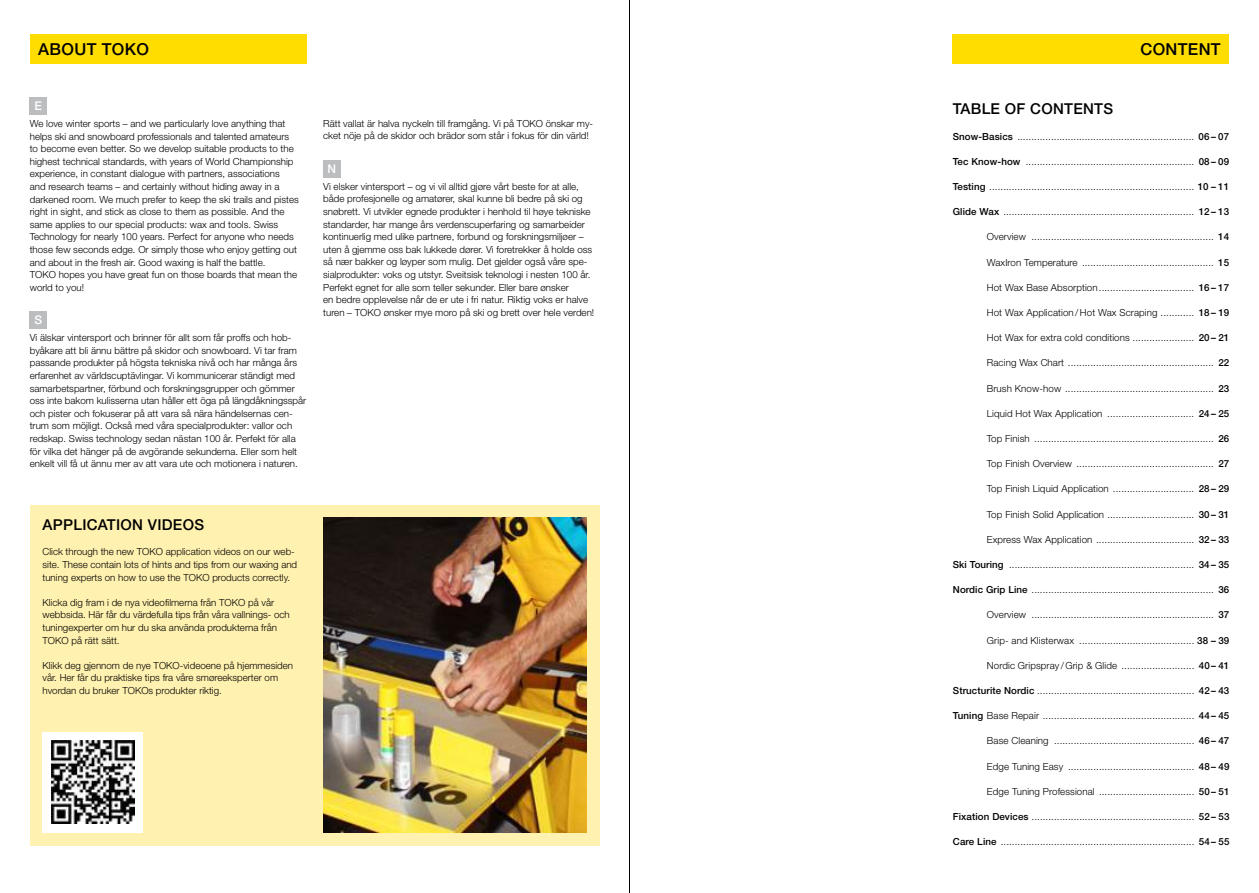
<style>
.page{position:relative;width:1259px;height:893px;background:#fff}
.page>*{position:absolute;margin:0;border:0;box-sizing:border-box;transform-origin:0 0}
.t1{font:500 16.5px "Helvetica Neue LT Std";letter-spacing:.02em;color:#000}
.t2{font:500 15px "Helvetica Neue LT Std";letter-spacing:.02em;color:#000}
.t3{font:500 12px "Helvetica Neue LT Std";color:#fff}
.t4{font:300 9.75px/12.6px "Helvetica Neue LT Std";color:#000}
.s1{font-weight:500}
</style>
<div class="page">
<div style="left:30px;top:505px;width:570px;height:340px;background:#fff1af"></div>
<img style="left:323px;top:518px;width:264px;height:315px">
<div style="left:30px;top:34px;width:276px;height:30px;background:#fd0"></div>
<div style="left:952px;top:34px;width:277px;height:30px;background:#fd0"></div>
<div style="left:43px;top:732px;width:100px;height:101px;background:#fff"></div>
<img style="left:52px;top:741px;width:82px;height:82px">
<div style="left:30px;top:97px;width:17px;height:17px;background:#bbbdbe"></div>
<div style="left:30px;top:312px;width:17px;height:17px;background:#bbbdbe"></div>
<div style="left:323px;top:160px;width:17px;height:17px;background:#bbbdbe"></div>
<hr style="left:629px;top:0;width:1px;height:893px;background:#000">
<h1 class="t1" style="left:38px;top:39px;width:112px">About Toko</h1>
<h1 class="t1" style="left:1140px;top:39px;width:77px">Content</h1>
<p class="t3" style="left:34px;top:99px;width:8px">E</p>
<p class="t4" style="left:30px;top:117px;width:270px">We love winter sports – and we particularly love anything that helps ski and snowboard professionals and talented amateurs to become even better. So we develop suitable products to the highest technical standards, with years of World Championship experience, in constant dialogue with partners, associations<br>and research teams – and certainly without hiding away in a darkened room. We much prefer to keep the ski trails and pistes right in sight, and stick as close to them as possible. And the same applies to our special products: wax and tools. Swiss Technology for nearly 100 years. Perfect for anyone who needs those few seconds edge. Or simply those who enjoy getting out and about in the fresh air. Good waxing is half the battle.<br>TOKO</p>
<p class="t4" style="left:30px;top:268px;width:269px;text-indent:29px">hopes you have great fun on those boards that mean the world to you!</p>
<p class="t3" style="left:34px;top:313px;width:9px">S</p>
<p class="t4" style="left:30px;top:331px;width:278px">Vi älskar vintersport och brinner för allt som får proffs och hob&shy;byåkare att bli ännu bättre på skidor och snowboard. Vi tar fram passande produkter på högsta tekniska nivå och har många års erfarenhet av världscuptävlingar. Vi kommunicerar ständigt med samarbetspartner, förbund och forskningsgrupper och gömmer oss inte bakom kulisserna utan håller ett öga på längdåkningsspår och pister och fokuserar på att vara så nära händelsernas cen&shy;trum som möjligt. Också med våra specialprodukter: vallor och redskap. Swiss technology sedan nästan 100 år. Perfekt för alla för vilka det hänger på de avgörande sekunderna. Eller som helt enkelt vill få ut ännu mer av att vara ute och motionera i naturen.</p>
<p class="t4" style="left:323px;top:117px;width:207px">Rätt vallat är halva nyckeln till framgång. Vi på TOKO</p>
<p class="t4" style="left:323px;top:117px;width:271px;text-indent:223px">önskar my&shy;cket nöje på de skidor och brädor som står i fokus för din värld!</p>
<p class="t3" style="left:327px;top:162px;width:8px">N</p>
<p class="t4" style="left:323px;top:180px;width:270px">Vi elsker vintersport – og vi vil alltid gjøre vårt beste for at alle, både profesjonelle og amatører, skal kunne bli bedre på ski og snøbrett. Vi utvikler egnede produkter i henhold til høye tekniske standarder, har mange års verdenscuperfaring og samarbeider kontinuerlig med ulike partnere, forbund og forskningsmiljøer – uten å gjemme oss bak lukkede dører. Vi foretrekker å holde oss så nær bakker og løyper som mulig. Det gjelder også våre spe&shy;sialprodukter: voks og utstyr. Sveitsisk teknologi i nesten 100 år.<br>Perfekt egnet for alle som teller sekunder. Eller bare ønsker<br>en bedre opplevelse når de er ute i fri natur. Riktig voks er halve turen – TOKO</p>
<p class="t4" style="left:384px;top:306px;width:212px">ønsker mye moro på ski og brett over hele verden!</p>
<h2 class="t2" style="left:43px;top:516px;width:161px">Application Videos</h2>
<p class="t4" style="left:43px;top:545px;width:108px">Click through the new TOKO</p>
<p class="t4" style="left:43px;top:545px;width:256px;text-indent:123px">application videos on our web&shy;site. These contain lots of hints and tips from our waxing and tuning experts on how to use the TOKO</p>
<p class="t4" style="left:212px;top:571px;width:79px">products correctly.</p>
<p class="t4" style="left:43px;top:596px;width:190px">Klicka dig fram i de nya videofilmerna från TOKO</p>
<p class="t4" style="left:43px;top:596px;width:249px;text-indent:206px">på vår webbsida. Här får du värdefulla tips från våra vallnings- och tuningexperter om hur du ska använda produkterna från<br>TOKO</p>
<p class="t4" style="left:71px;top:634px;width:50px">på rätt sätt.</p>
<p class="t4" style="left:43px;top:659px;width:125px">Klikk deg gjennom de nye TOKO</p>
<p class="t4" style="left:43px;top:659px;width:252px;text-indent:137px">-videoene på hjemmesiden vår. Her får du praktiske tips fra våre smøreeksperter om hvordan du bruker TOKO</p>
<p class="t4" style="left:149px;top:684px;width:75px">s produkter riktig.</p>
<h2 class="t2" style="left:952px;top:100px;width:152px">Table of contents</h2>
<p class="t4" style="left:952px;top:130px;width:278px"><span class="s1">Snow-Basics</span> ............................................................... <span class="s1">06 – 07</span></p>
<p class="t4" style="left:952px;top:155px;width:278px"><span class="s1">Tec Know-how</span> ............................................................ <span class="s1">08 – 09</span></p>
<p class="t4" style="left:952px;top:180px;width:278px"><span class="s1">Testing</span> ......................................................................... <span class="s1">10 – 11</span></p>
<p class="t4" style="left:952px;top:205px;width:278px"><span class="s1">Glide Wax</span> .................................................................... <span class="s1">12 – 13</span></p>
<p class="t4" style="left:986px;top:230px;width:244px">Overview ................................................................. <span class="s1">14</span></p>
<p class="t4" style="left:986px;top:256px;width:244px">WaxIron Temperature ............................................... <span class="s1">15</span></p>
<p class="t4" style="left:952px;top:281px;width:22px">H</p>
<p class="t4" style="left:993px;top:281px;width:237px">ot Wax Base Absorption.................................. <span class="s1">16 – 17</span></p>
<p class="t4" style="left:952px;top:306px;width:22px">H</p>
<p class="t4" style="left:993px;top:306px;width:237px">ot Wax Application / Hot Wax Scraping ............ <span class="s1">18 – 19</span></p>
<p class="t4" style="left:952px;top:331px;width:22px">H</p>
<p class="t4" style="left:993px;top:331px;width:237px">ot Wax for extra cold conditions ...................... <span class="s1">20 – 21</span></p>
<p class="t4" style="left:953px;top:356px;width:22px">R</p>
<p class="t4" style="left:993px;top:356px;width:237px">acing Wax Chart .................................................... <span class="s1">22</span></p>
<p class="t4" style="left:987px;top:382px;width:244px">Brush Know-how ..................................................... <span class="s1">23</span></p>
<p class="t4" style="left:953px;top:407px;width:21px">L</p>
<p class="t4" style="left:992px;top:407px;width:239px">iquid Hot Wax Application ............................... <span class="s1">24 – 25</span></p>
<p class="t4" style="left:987px;top:432px;width:244px">Top Finish ................................................................ <span class="s1">26</span></p>
<p class="t4" style="left:987px;top:457px;width:244px">Top Finish Overview ................................................. <span class="s1">27</span></p>
<p class="t4" style="left:987px;top:482px;width:244px">Top Finish Liquid Application ............................. <span class="s1">28 – 29</span></p>
<p class="t4" style="left:987px;top:508px;width:244px">Top Finish Solid Application ............................... <span class="s1">30 – 31</span></p>
<p class="t4" style="left:987px;top:533px;width:244px">Express Wax Application ................................... <span class="s1">32 – 33</span></p>
<p class="t4" style="left:953px;top:558px;width:278px"><span class="s1">Ski Touring</span> .................................................................. <span class="s1">34 – 35</span></p>
<p class="t4" style="left:953px;top:583px;width:278px"><span class="s1">Nordic Grip Line</span> ................................................................. <span class="s1">36</span></p>
<p class="t4" style="left:987px;top:608px;width:244px">Overview ................................................................. <span class="s1">37</span></p>
<p class="t4" style="left:953px;top:634px;width:22px">G</p>
<p class="t4" style="left:994px;top:634px;width:237px">rip- and Klisterwax ......................................... <span class="s1">38 – 39</span></p>
<p class="t4" style="left:953px;top:659px;width:22px">N</p>
<p class="t4" style="left:994px;top:659px;width:237px">ordic Gripspray / Grip &amp; Glide .......................... <span class="s1">40 – 41</span></p>
<p class="t4" style="left:953px;top:684px;width:278px"><span class="s1">Structurite Nordic</span> ........................................................ <span class="s1">42 – 43</span></p>
<p class="t4" style="left:953px;top:709px;width:278px"><span class="s1">Tuning</span> Base Repair ...................................................... <span class="s1">44 – 45</span></p>
<p class="t4" style="left:987px;top:734px;width:244px">Base Cleaning .................................................. <span class="s1">46 – 47</span></p>
<p class="t4" style="left:987px;top:760px;width:244px">Edge Tuning Easy ............................................. <span class="s1">48 – 49</span></p>
<p class="t4" style="left:987px;top:785px;width:244px">Edge Tuning Professional .................................. <span class="s1">50 – 51</span></p>
<p class="t4" style="left:953px;top:810px;width:278px"><span class="s1">Fixation Devices</span> .......................................................... <span class="s1">52 – 53</span></p>
<p class="t4" style="left:953px;top:835px;width:278px"><span class="s1">Care Line</span> ..................................................................... <span class="s1">54 – 55</span></p>
</div>
